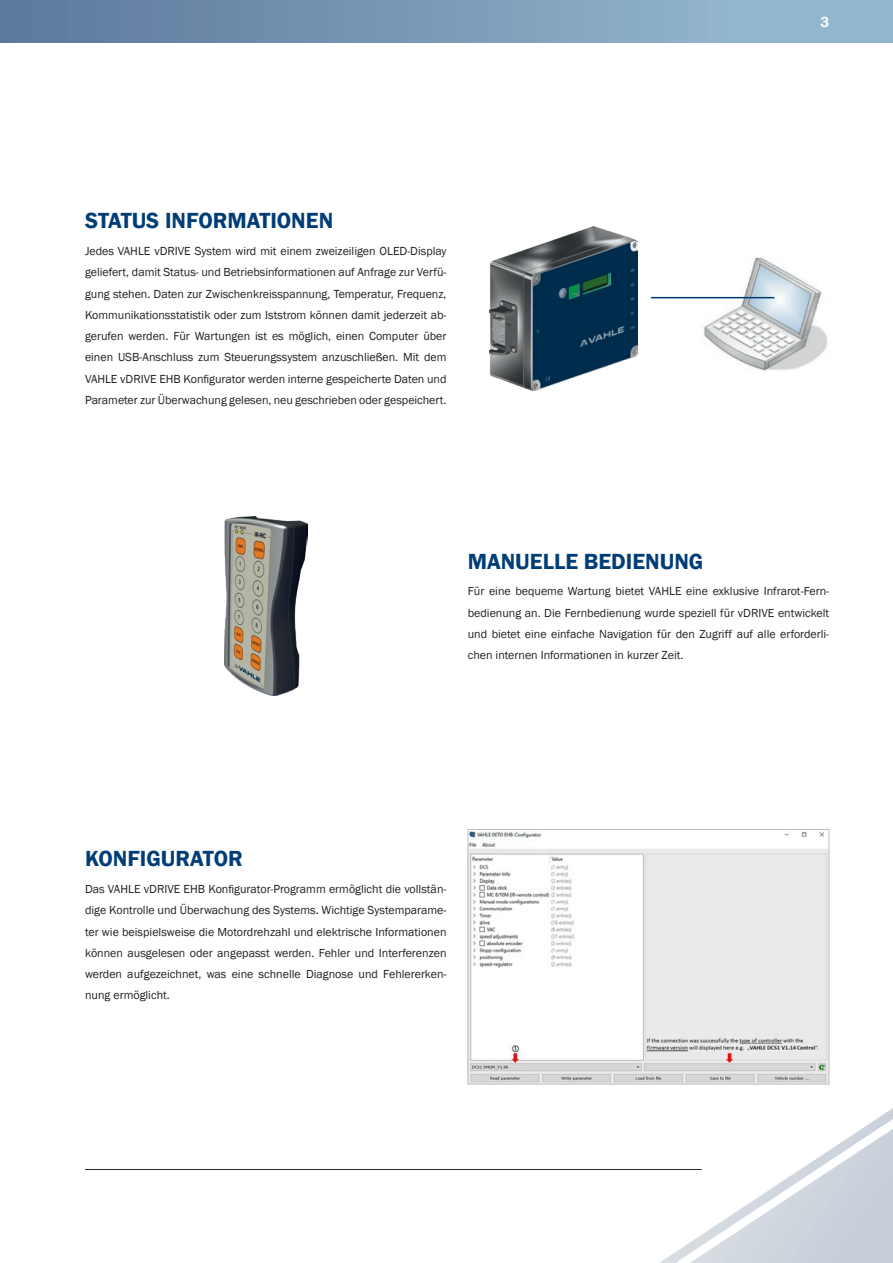
<style>
.page{position:relative;width:893px;height:1263px;background:#fff}
.page>*{position:absolute;margin:0;border:0;box-sizing:border-box;transform-origin:0 0}
.t1{font:600 22.5px "Franklin Gothic";color:#003d76}
.t2{font:600 15px "Franklin Gothic";color:#fff}
.t3{font:12px/21.3px "Franklin Gothic";color:#231f20;text-align:justify}
</style>
<div class="page">
<div style="left:0;top:0;width:893px;height:43px;background:linear-gradient(to right,#5d789d,#9abed4)"></div>
<hr style="left:85px;top:1169px;width:617px;height:1px;background:#231f20">
<svg style="left:640px;top:1108px;width:253px;height:155px"></svg>
<img style="left:470px;top:831px;width:357px;height:251px">
<div style="left:468px;top:829px;width:361px;height:255px;border:1px solid #bcbdc0"></div>
<img style="left:224px;top:516px;width:83px;height:180px">
<img style="left:489px;top:226px;width:149px;height:164px">
<img style="left:702px;top:257px;width:126px;height:114px">
<hr style="left:651px;top:297px;width:123px;height:1px;background:#003d76">
<p class="t2" style="left:820px;top:12px;width:10px">3</p>
<h1 class="t1" style="left:85px;top:207px;width:250px">STATUS INFORMATIONEN</h1>
<p class="t3" style="left:85px;top:241px;width:363px">Jedes VAHLE vDRIVE System wird mit einem zweizeiligen OLED-Display geliefert, damit Status- und Betriebsinformationen auf Anfrage zur Verfü&shy;gung stehen. Daten zur Zwischenkreisspannung, Temperatur, Frequenz, Kommunikationsstatistik oder zum Iststrom können damit jederzeit ab&shy;gerufen werden. Für Wartungen ist es möglich, einen Computer über einen USB-Anschluss zum Steuerungssystem anzuschließen. Mit dem VAHLE vDRIVE EHB Konfigurator werden interne gespeicherte Daten und Parameter zur Überwachung gelesen, neu geschrieben oder gespeichert.</p>
<h1 class="t1" style="left:468px;top:547px;width:237px">MANUELLE BEDIENUNG</h1>
<p class="t3" style="left:468px;top:581px;width:363px">Für eine bequeme Wartung bietet VAHLE eine exklusive Infrarot-Fern&shy;bedienung an. Die Fernbedienung wurde speziell für vDRIVE entwickelt und bietet eine einfache Navigation für den Zugriff auf alle erforderli&shy;chen internen Informationen in kurzer Zeit.</p>
<h1 class="t1" style="left:85px;top:845px;width:159px">KONFIGURATOR</h1>
<p class="t3" style="left:85px;top:879px;width:363px">Das VAHLE vDRIVE EHB Konfigurator-Programm ermöglicht die vollstän&shy;dige Kontrolle und Überwachung des Systems. Wichtige Systemparame&shy;ter wie beispielsweise die Motordrehzahl und elektrische Informationen können ausgelesen oder angepasst werden. Fehler und Interferenzen werden aufgezeichnet, was eine schnelle Diagnose und Fehlererken&shy;nung ermöglicht.</p>
</div>
